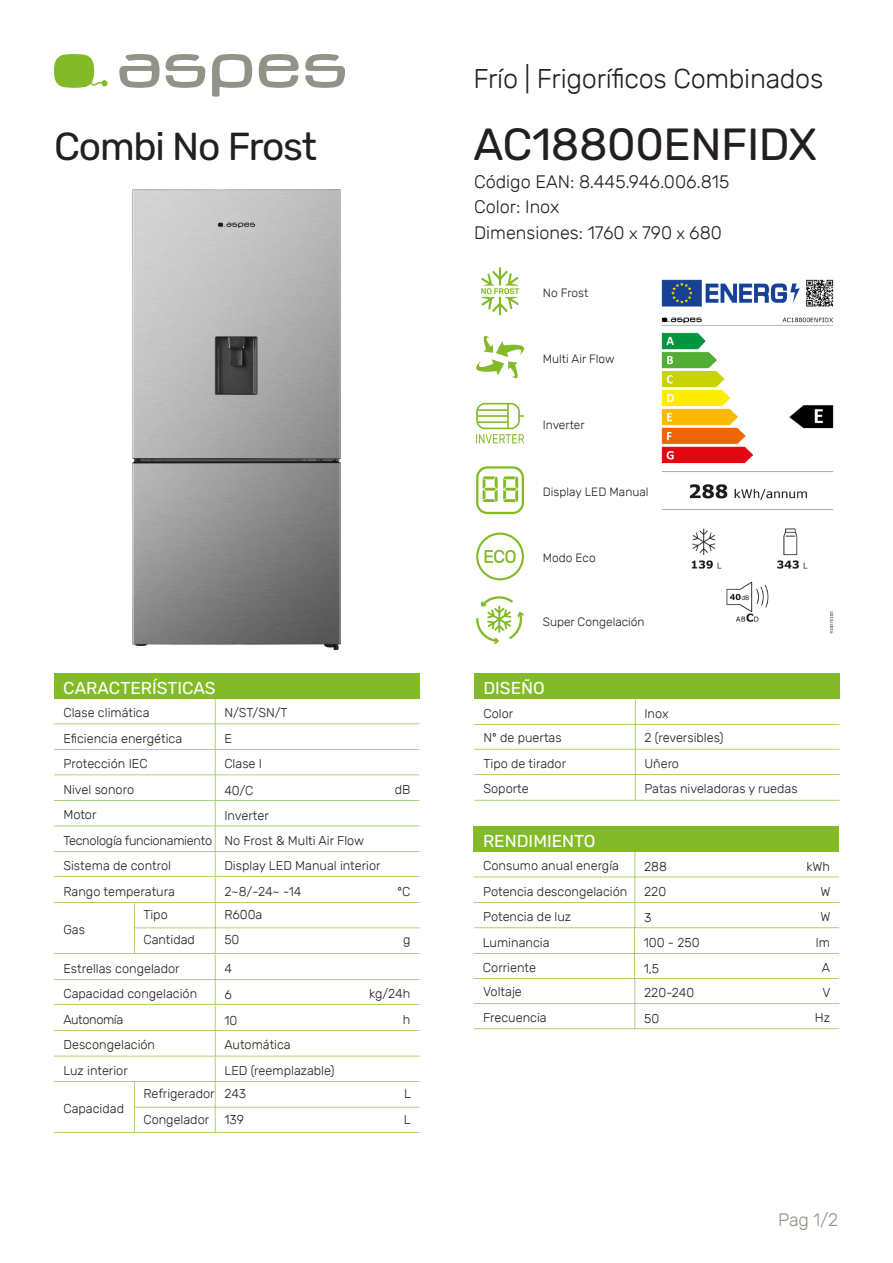
<style>
.page{position:relative;width:893px;height:1263px;background:#fff}
.page>*{position:absolute;margin:0;border:0;box-sizing:border-box;transform-origin:0 0}
.REFERENCIA{font:45px "Rubik";letter-spacing:-.01em;color:#231f20}
.FAMILIA{font:39px "Rubik";letter-spacing:-.03em;color:#231f20}
.SUB_TITULO{font:300 27px "Rubik";letter-spacing:-.01em;color:#231f20}
.TEXTO{font:300 18px "Rubik";color:#231f20}
.SUB_TITULO-2{font:300 18px "Rubik";color:#939288}
.TITULO_TABLA{font:17.25px "Rubik";color:#fff}
.TEXTO_TABLA{font:300 12.75px "Rubik";color:#231f20}
.UNIDADES_TABLA{font:300 12.75px "Rubik";color:#231f20}
.TEXTO_TABLA-2{font:300 12.75px "Rubik";letter-spacing:-.02em;color:#231f20}
.TEXTO_TABLA-3{font:300 12.75px "Rubik";letter-spacing:-.03em;color:#231f20}
.INFO_ICONOS{font:300 12px "Rubik";color:#231f20}
.s1{font-size:16.5px}
</style>
<div class="page">
<svg style="left:212px;top:54px;width:40px;height:43px"></svg>
<svg style="left:305px;top:54px;width:40px;height:34px"></svg>
<svg style="left:259px;top:54px;width:40px;height:34px"></svg>
<svg style="left:119px;top:54px;width:86px;height:34px"></svg>
<svg style="left:54px;top:54px;width:54px;height:34px"></svg>
<div style="left:54px;top:673px;width:365px;height:26px;background:#82bb27"></div>
<img style="left:133px;top:190px;width:208px;height:459px">
<img style="left:661px;top:279px;width:173px;height:355px">
<svg style="left:474px;top:699px;width:365px;height:101px"></svg>
<div style="left:474px;top:827px;width:365px;height:25px;background:#82bb27"></div>
<div style="left:474px;top:673px;width:365px;height:26px;background:#82bb27"></div>
<svg style="left:473px;top:852px;width:366px;height:177px"></svg>
<svg style="left:54px;top:699px;width:365px;height:434px"></svg>
<svg style="left:481px;top:267px;width:38px;height:48px"></svg>
<svg style="left:476px;top:336px;width:48px;height:43px"></svg>
<svg style="left:476px;top:596px;width:48px;height:48px"></svg>
<svg style="left:476px;top:533px;width:48px;height:47px"></svg>
<svg style="left:476px;top:403px;width:48px;height:40px"></svg>
<svg style="left:476px;top:466px;width:48px;height:48px"></svg>
<p class="SUB_TITULO" style="left:473px;top:63px;width:351px">Frío | Frigoríficos Combinados</p>
<p class="FAMILIA" style="left:54px;top:125px;width:265px">Combi No Frost</p>
<p class="REFERENCIA" style="left:473px;top:119px;width:345px">AC18800ENFIDX</p>
<p class="TEXTO" style="left:474px;top:171px;width:257px">Código EAN: 8.445.946.006.815</p>
<p class="TEXTO" style="left:474px;top:197px;width:87px">Color: Inox</p>
<p class="TEXTO" style="left:474px;top:222px;width:249px">Dimensiones: 1760 <span class="s1">x</span> 790 <span class="s1">x</span> 680</p>
<p class="INFO_ICONOS" style="left:543px;top:286px;width:47px">No Frost</p>
<p class="INFO_ICONOS" style="left:543px;top:352px;width:73px">Multi Air Flow</p>
<p class="INFO_ICONOS" style="left:543px;top:418px;width:43px">Inverter</p>
<p class="INFO_ICONOS" style="left:543px;top:485px;width:107px">Display LED Manual</p>
<p class="INFO_ICONOS" style="left:543px;top:551px;width:54px">Modo Eco</p>
<p class="TITULO_TABLA" style="left:63px;top:678px;width:154px">CARACTERÍSTICAS</p>
<p class="TEXTO_TABLA" style="left:63px;top:731px;width:120px">Eficiencia energética</p>
<p class="TEXTO_TABLA" style="left:224px;top:731px;width:9px">E</p>
<p class="TEXTO_TABLA" style="left:63px;top:756px;width:86px">Protección IEC</p>
<p class="TEXTO_TABLA" style="left:224px;top:756px;width:39px">Clase I</p>
<p class="TEXTO_TABLA" style="left:63px;top:705px;width:88px">Clase climática</p>
<p class="TEXTO_TABLA" style="left:224px;top:705px;width:65px">N/ST/SN/T</p>
<p class="TEXTO_TABLA" style="left:63px;top:782px;width:72px">Nivel sonoro</p>
<p class="TEXTO_TABLA" style="left:224px;top:783px;width:31px">40/C</p>
<p class="UNIDADES_TABLA" style="left:395px;top:782px;width:17px">dB</p>
<p class="TEXTO_TABLA" style="left:63px;top:808px;width:35px">Motor</p>
<p class="TEXTO_TABLA" style="left:224px;top:808px;width:46px">Inverter</p>
<p class="TEXTO_TABLA-2" style="left:63px;top:833px;width:150px">Tecnología funcionamiento</p>
<p class="TEXTO_TABLA" style="left:224px;top:833px;width:141px">No Frost &amp; Multi Air Flow</p>
<p class="TEXTO_TABLA" style="left:63px;top:858px;width:109px">Sistema de control</p>
<p class="TEXTO_TABLA" style="left:224px;top:858px;width:158px">Display LED Manual interior</p>
<p class="TEXTO_TABLA" style="left:63px;top:884px;width:113px">Rango temperatura</p>
<p class="TEXTO_TABLA" style="left:224px;top:884px;width:79px">2~8/-24~ -14</p>
<p class="UNIDADES_TABLA" style="left:397px;top:884px;width:14px">ºC</p>
<p class="TEXTO_TABLA" style="left:63px;top:922px;width:23px">Gas</p>
<p class="TEXTO_TABLA" style="left:143px;top:907px;width:26px">Tipo</p>
<p class="TEXTO_TABLA" style="left:143px;top:933px;width:53px">Cantidad</p>
<p class="TEXTO_TABLA" style="left:224px;top:907px;width:40px">R600a</p>
<p class="TEXTO_TABLA" style="left:224px;top:933px;width:17px">50</p>
<p class="UNIDADES_TABLA" style="left:403px;top:933px;width:9px">g</p>
<p class="TEXTO_TABLA" style="left:63px;top:961px;width:118px">Estrellas congelador</p>
<p class="TEXTO_TABLA" style="left:224px;top:961px;width:9px">4</p>
<p class="TEXTO_TABLA" style="left:63px;top:986px;width:135px">Capacidad congelación</p>
<p class="TEXTO_TABLA" style="left:224px;top:987px;width:9px">6</p>
<p class="UNIDADES_TABLA" style="left:369px;top:986px;width:43px">kg/24h</p>
<p class="TEXTO_TABLA-3" style="left:63px;top:1012px;width:61px">Autonomía</p>
<p class="TEXTO_TABLA" style="left:224px;top:1013px;width:14px">10</p>
<p class="UNIDADES_TABLA" style="left:403px;top:1012px;width:9px">h</p>
<p class="TEXTO_TABLA" style="left:63px;top:1038px;width:93px">Descongelación</p>
<p class="TEXTO_TABLA" style="left:224px;top:1038px;width:68px">Automática</p>
<p class="TEXTO_TABLA" style="left:63px;top:1063px;width:66px">Luz interior</p>
<p class="TEXTO_TABLA" style="left:224px;top:1063px;width:112px">LED (reemplazable)</p>
<p class="TEXTO_TABLA" style="left:63px;top:1101px;width:62px">Capacidad</p>
<p class="TEXTO_TABLA" style="left:143px;top:1087px;width:73px">Refrigerador</p>
<p class="TEXTO_TABLA" style="left:143px;top:1112px;width:67px">Congelador</p>
<p class="TEXTO_TABLA" style="left:224px;top:1087px;width:23px">243</p>
<p class="TEXTO_TABLA" style="left:224px;top:1112px;width:21px">139</p>
<p class="UNIDADES_TABLA" style="left:404px;top:1112px;width:8px">L</p>
<p class="UNIDADES_TABLA" style="left:404px;top:1087px;width:8px">L</p>
<p class="INFO_ICONOS" style="left:543px;top:615px;width:103px">Super Congelación</p>
<p class="TITULO_TABLA" style="left:483px;top:678px;width:63px">DISEÑO</p>
<p class="TEXTO_TABLA" style="left:483px;top:706px;width:31px">Color</p>
<p class="TEXTO_TABLA" style="left:644px;top:706px;width:26px">Inox</p>
<p class="TEXTO_TABLA" style="left:483px;top:731px;width:80px">Nº de puertas</p>
<p class="TEXTO_TABLA" style="left:644px;top:731px;width:81px">2 (reversibles)</p>
<p class="TEXTO_TABLA" style="left:483px;top:756px;width:84px">Tipo de tirador</p>
<p class="TEXTO_TABLA" style="left:644px;top:756px;width:36px">Uñero</p>
<p class="TEXTO_TABLA" style="left:483px;top:782px;width:47px">Soporte</p>
<p class="TEXTO_TABLA" style="left:644px;top:782px;width:155px">Patas niveladoras y ruedas</p>
<p class="TITULO_TABLA" style="left:483px;top:831px;width:114px">RENDIMIENTO</p>
<p class="TEXTO_TABLA" style="left:483px;top:859px;width:137px">Consumo anual energía</p>
<p class="TEXTO_TABLA" style="left:644px;top:859px;width:24px">288</p>
<p class="UNIDADES_TABLA" style="left:806px;top:859px;width:25px">kWh</p>
<p class="TEXTO_TABLA" style="left:483px;top:884px;width:146px">Potencia descongelación</p>
<p class="TEXTO_TABLA" style="left:644px;top:885px;width:24px">220</p>
<p class="UNIDADES_TABLA" style="left:820px;top:884px;width:12px">W</p>
<p class="TEXTO_TABLA" style="left:483px;top:909px;width:90px">Potencia de luz</p>
<p class="TEXTO_TABLA" style="left:644px;top:910px;width:9px">3</p>
<p class="UNIDADES_TABLA" style="left:820px;top:910px;width:12px">W</p>
<p class="TEXTO_TABLA" style="left:483px;top:935px;width:68px">Luminancia</p>
<p class="TEXTO_TABLA" style="left:644px;top:936px;width:57px">100 - 250</p>
<p class="UNIDADES_TABLA" style="left:816px;top:935px;width:16px">lm</p>
<p class="TEXTO_TABLA" style="left:483px;top:960px;width:55px">Corriente</p>
<p class="TEXTO_TABLA" style="left:644px;top:961px;width:17px">1,5</p>
<p class="UNIDADES_TABLA" style="left:822px;top:960px;width:10px">A</p>
<p class="TEXTO_TABLA" style="left:483px;top:985px;width:40px">Voltaje</p>
<p class="TEXTO_TABLA" style="left:644px;top:986px;width:52px">220-240</p>
<p class="UNIDADES_TABLA" style="left:822px;top:985px;width:10px">V</p>
<p class="TEXTO_TABLA" style="left:483px;top:1010px;width:65px">Frecuencia</p>
<p class="TEXTO_TABLA" style="left:644px;top:1011px;width:17px">50</p>
<p class="UNIDADES_TABLA" style="left:815px;top:1011px;width:17px">Hz</p>
<p class="SUB_TITULO-2" style="left:778px;top:1209px;width:62px">Pag 1/2</p>
</div>
